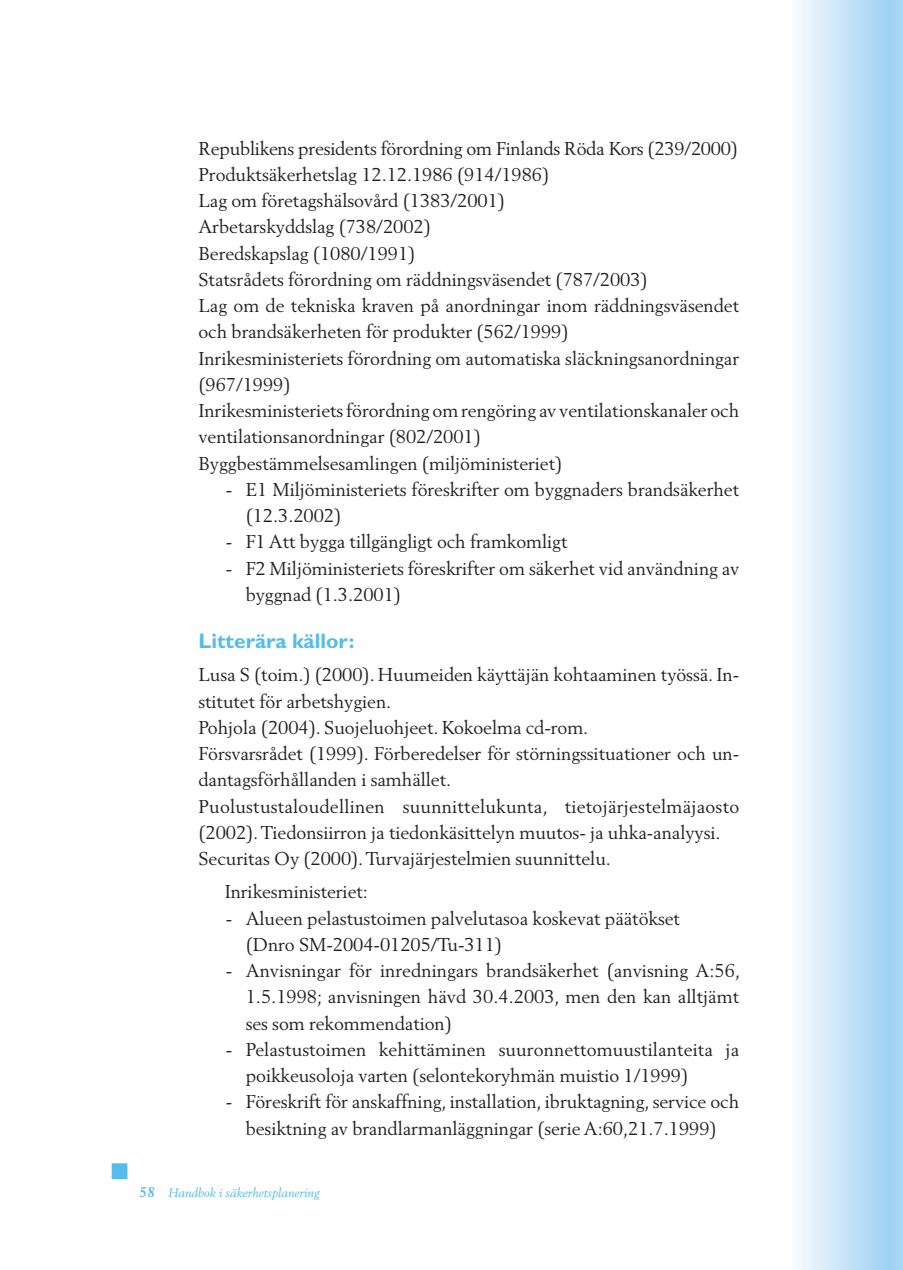
<style>
.page{position:relative;width:903px;height:1270px;background:#fff}
.page>*{position:absolute;margin:0;border:0;box-sizing:border-box;transform-origin:0 0}
.t1{font:700 21px "Gill Sans";color:#55bceb}
.t2{font:18.38px/26.2px "Berling";letter-spacing:-.005em;color:#231f20}
.t3{font:italic 12.25px "Berling";color:#55bceb}
.s1{font-weight:700;font-size:14px}
</style>
<div class="page">
<div style="left:113px;top:1164px;width:14px;height:14px;background:#55bceb"></div>
<div style="left:112px;top:1163px;width:15px;height:16px;border:2px solid #55bceb"></div>
<div style="left:789px;top:0;width:99px;height:1270px;background:linear-gradient(to right,#fcfdfe,#9fd2f2)"></div>
<div style="left:888px;top:0;width:15px;height:1270px;background:#a4d5f3"></div>
<p class="t2" style="left:198px;top:136px;width:542px">Republikens presidents förordning om Finlands Röda Kors (239/2000)<br>Produktsäkerhetslag 12.12.1986 (914/1986)<br>Lag om företagshälsovård (1383/2001)<br>Arbetarskyddslag (738/2002)<br>Beredskapslag (1080/1991)<br>Statsrådets förordning om räddningsväsendet (787/2003)<br>Lag om de tekniska kraven på anordningar inom räddningsväsendet och brandsäkerheten för produkter (562/1999)<br>Inrikesministeriets förordning om automatiska släckningsanordningar (967/1999)<br>Inrikesministeriets förordning om rengöring av ventilationskanaler och ventilationsanordningar (802/2001)<br>Byggbestämmelsesamlingen (miljöministeriet)</p>
<p class="t2" style="left:246px;top:477px;width:495px;text-indent:-20px">- E1 Miljöministeriets föreskrifter om byggnaders brandsäkerhet (12.3.2002)</p>
<p class="t2" style="left:226px;top:530px;width:343px">- F1 Att bygga tillgängligt och framkomligt</p>
<p class="t2" style="left:246px;top:556px;width:495px;text-indent:-20px">- F2 Miljöministeriets föreskrifter om säkerhet vid användning av byggnad (1.3.2001)</p>
<p class="t1" style="left:198px;top:634px;width:158px">Litterära källor:</p>
<p class="t2" style="left:198px;top:663px;width:542px">Lusa S (toim.) (2000). Huumeiden käyttäjän kohtaaminen työssä. In&shy;stitutet för arbetshygien.<br>Pohjola (2004). Suojeluohjeet. Kokoelma cd-rom.<br>Försvarsrådet (1999). Förberedelser för störningssituationer och un&shy;dantagsförhållanden i samhället.<br>Puolustustaloudellinen suunnittelukunta, tietojärjestelmäjaosto (2002). Tiedonsiirron ja tiedonkäsittelyn muutos- ja uhka-analyysi.<br>Securitas Oy (2000). Turvajärjestelmien suunnittelu.</p>
<p class="t2" style="left:225px;top:880px;width:145px">Inrikesministeriet:</p>
<p class="t2" style="left:246px;top:906px;width:436px;text-indent:-20px">- Alueen pelastustoimen palvelutasoa koskevat päätökset (Dnro SM-2004-01205/Tu-311)</p>
<p class="t2" style="left:246px;top:959px;width:496px;text-align:justify;text-indent:-20px">- Anvisningar för inredningars brandsäkerhet (anvisning A:56, 1.5.1998; anvisningen hävd 30.4.2003, men den kan alltjämt ses som rekommendation)</p>
<p class="t2" style="left:246px;top:1037px;width:495px;text-indent:-20px">- Pelastustoimen kehittäminen suuronnettomuustilanteita ja poikkeusoloja varten (selontekoryhmän muistio 1/1999)</p>
<p class="t2" style="left:226px;top:1090px;width:515px;text-align:center">- Föreskrift för anskaffning, installation, ibruktagning, service och besiktning av brandlarmanläggningar (serie A:60,21.7.1999)</p>
<p class="t3" style="left:139px;top:1187px;width:182px"><span class="s1">58</span> Handbok i säkerhetsplanering</p>
</div>
